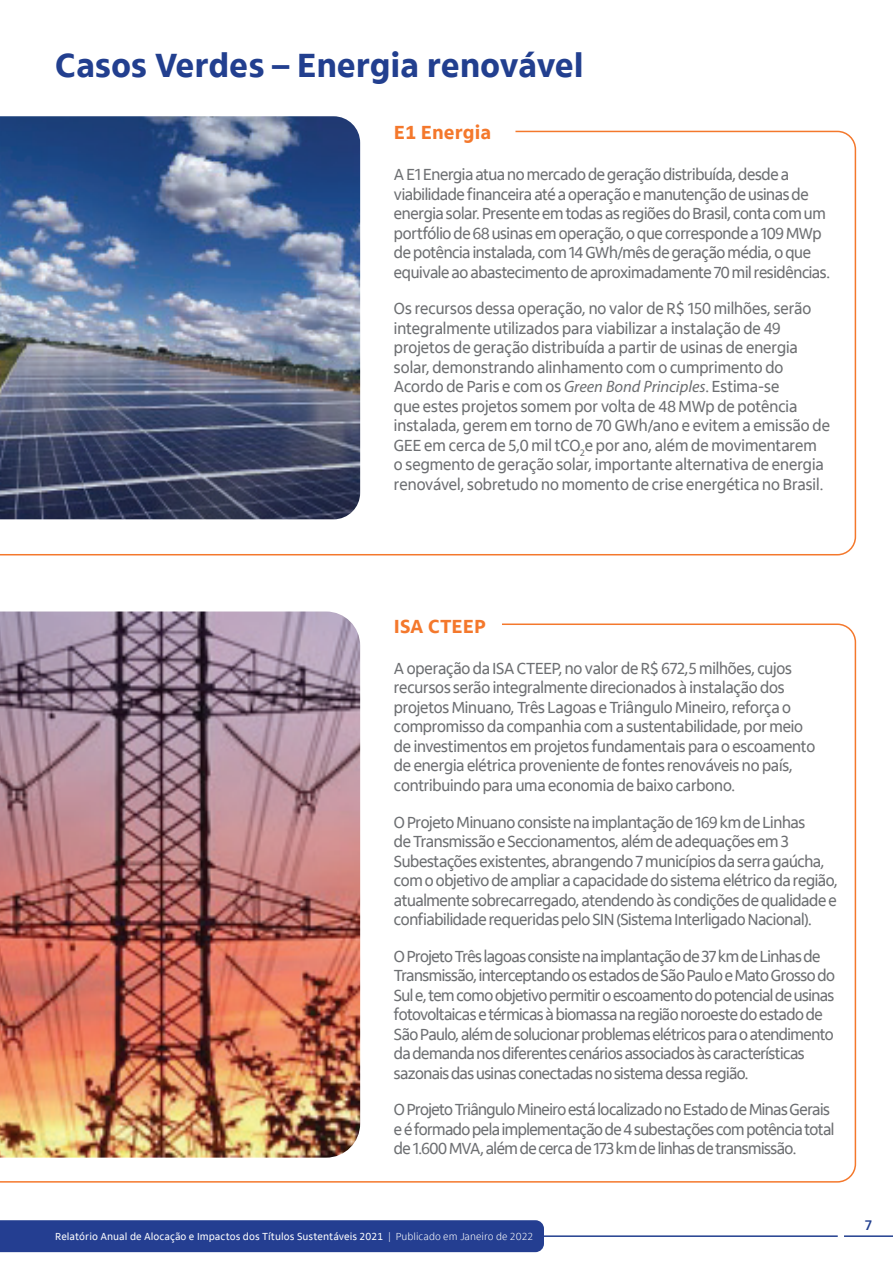
<style>
.page{position:relative;width:893px;height:1263px;background:#fff}
.page>*{position:absolute;margin:0;border:0;box-sizing:border-box;transform-origin:0 0}
.t1{font:800 34.5px "Itau Text";letter-spacing:-.01em;color:#223f8f}
.t2{font:800 19.5px "Itau Text";color:#f4782c}
.t3{font:16.5px/19.5px "Itau Display";letter-spacing:-.02em;color:#6d6f72}
.t4{font:16.5px/19.5px "Itau Display";color:#6d6f72}
.t5{font:700 14.4px "Itau Text";color:#223f8f}
.t6{font:10.5px "Itau Text";color:#fff}
.s1{font-family:"Myriad Pro";font-style:italic}
.s2{font-weight:300}
</style>
<div class="page">
<img style="left:0;top:116px;width:357px;height:14px">
<img style="left:0;top:611px;width:352px;height:12px">
<svg style="left:0;top:130px;width:857px;height:426px"></svg>
<img style="left:0;top:623px;width:857px;height:560px">
<hr style="left:0;top:1235px;width:838px;height:2px;background:#223f8f">
<div style="left:0;top:1220px;width:544px;height:32px;background:#243e91"></div>
<hr style="left:844px;top:1235px;width:49px;height:2px;background:#223f8f">
<h1 class="t1" style="left:55px;top:46px;width:530px">Casos Verdes – Energia renovável</h1>
<p class="t2" style="left:394px;top:121px;width:99px">E1 Energia</p>
<p class="t3" style="left:394px;top:165px;width:438px">A E1 Energia atua no mercado de geração distribuída, desde a viabilidade financeira até a operação e manutenção de usinas de energia solar. Presente em todas as regiões do Brasil, conta com um portfólio de 68 usinas em operação, o que corresponde a 109 MWp de potência instalada, com 14 GWh/mês de geração média, o que equivale ao abastecimento de aproximadamente 70 mil residências.</p>
<p class="t4" style="left:394px;top:299px;width:437px">Os recursos dessa operação, no valor de R$ 150 milhões, serão integralmente utilizados para viabilizar a instalação de 49 projetos de geração distribuída a partir de usinas de energia solar, demonstrando alinhamento com o cumprimento do Acordo de Paris e com os <span class="s1">Green Bond Principles</span>. Estima-se<br>que estes projetos somem por volta de 48 MWp de potência instalada, gerem em torno de 70 GWh/ano e evitem a emissão de GEE em cerca de 5,0 mil tCO<sub>2</sub>e por ano, além de movimentarem<br>o segmento de geração solar, importante alternativa de energia renovável, sobretudo no momento de crise energética no Brasil.</p>
<p class="t2" style="left:394px;top:615px;width:93px">ISA CTEEP</p>
<p class="t3" style="left:394px;top:659px;width:423px">A operação da ISA CTEEP, no valor de R$ 672,5 milhões, cujos recursos serão integralmente direcionados à instalação dos projetos Minuano, Três Lagoas e Triângulo Mineiro, reforça o compromisso da companhia com a sustentabilidade, por meio de investimentos em projetos fundamentais para o escoamento de energia elétrica proveniente de fontes renováveis no país, contribuindo para uma economia de baixo carbono.</p>
<p class="t3" style="left:394px;top:812px;width:445px">O Projeto Minuano consiste na implantação de 169 km de Linhas<br>de Transmissão e Seccionamentos, além de adequações em 3<br>Subestações existentes, abrangendo 7 municípios da serra gaúcha, com o objetivo de ampliar a capacidade do sistema elétrico da região, atualmente sobrecarregado, atendendo às condições de qualidade e confiabilidade requeridas pelo SIN (Sistema Interligado Nacional).</p>
<p class="t3" style="left:394px;top:946px;width:442px">O Projeto Três lagoas consiste na implantação de 37 km de Linhas de Transmissão, interceptando os estados de São Paulo e Mato Grosso do Sul e, tem como objetivo permitir o escoamento do potencial de usinas fotovoltaicas e térmicas à biomassa na região noroeste do estado de São Paulo, além de solucionar problemas elétricos para o atendimento da demanda nos diferentes cenários associados às características sazonais das usinas conectadas no sistema dessa região.</p>
<p class="t3" style="left:394px;top:1100px;width:442px">O Projeto Triângulo Mineiro está localizado no Estado de Minas Gerais e é formado pela implementação de 4 subestações com potência total de 1.600 MVA, além de cerca de 173 km de linhas de transmissão.</p>
<p class="t6" style="left:55px;top:1230px;width:480px">Relatório Anual de Alocação e Impactos dos Títulos Sustentáveis 2021 <span class="s2">| Publicado em Janeiro de 2022</span></p>
<p class="t5" style="left:864px;top:1216px;width:10px">7</p>
</div>
